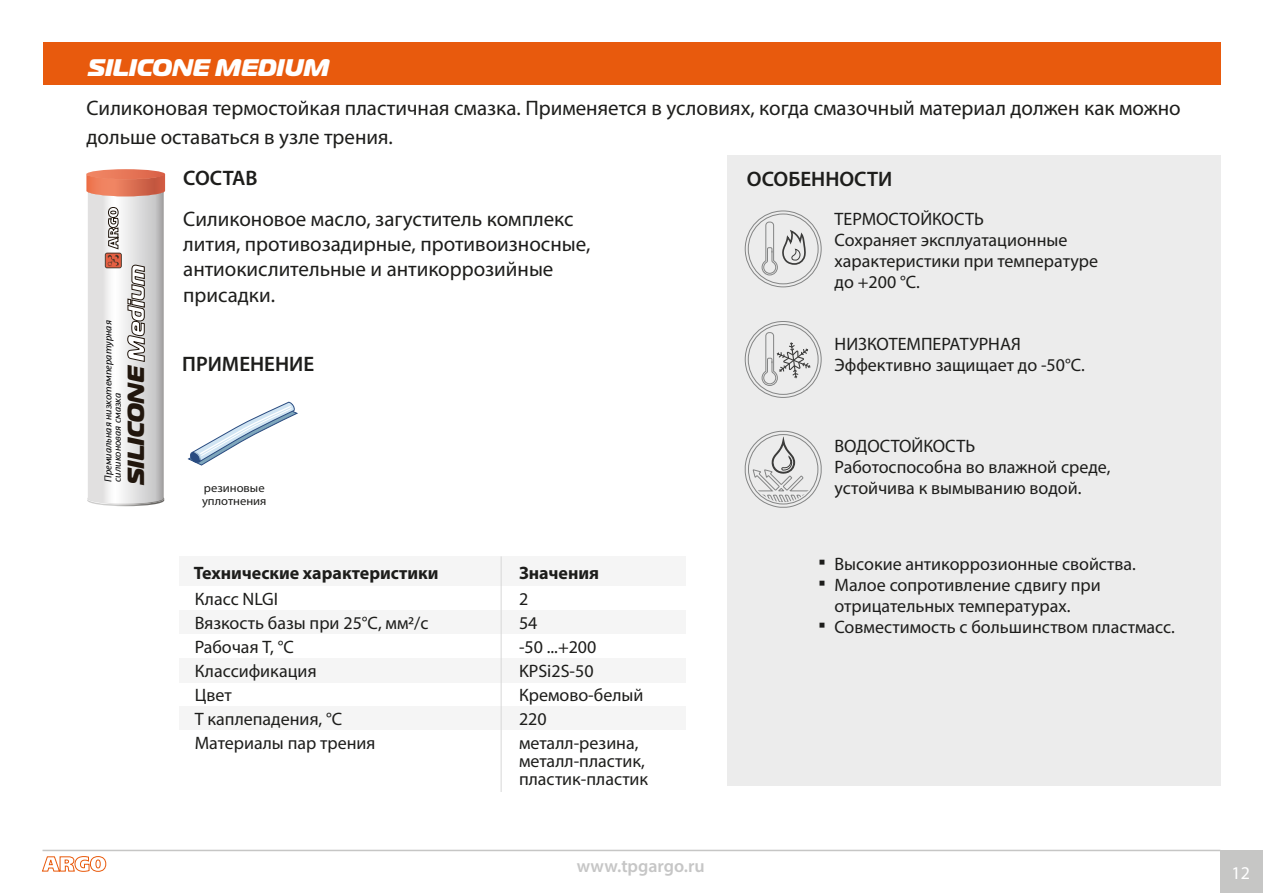
<style>
.page{position:relative;width:1263px;height:893px;background:#fff}
.page>*{position:absolute;margin:0;border:0;box-sizing:border-box;transform-origin:0 0}
.t1{font:italic 800 24px "Magistral";color:#fff}
.t2{font:italic 800 23.4px "Magistral";color:#21160d}
.t3{font:21px/25.2px "Myriad Pro";color:#1d1d1b}
.t4{font:600 21px "Myriad Pro";color:#1d1d1b}
.t5{font:18px/24px "Myriad Pro";color:#1d1d1b}
.t6{font:700 18px "Myriad Pro";color:#1d1d1b}
.t7{font:600 18px "Myriad Pro";color:#c6c6c6}
.t8{font:18px "Myriad Pro";color:#fff}
.t9{font:12px/13.5px "Myriad Pro";color:#1d1d1b;scale:1.05 1}
.t10{font:italic 10.2px/9.3px "Seravek";color:#050506}
.s1{color:#fff}
.s2{font-family:"Koz Go Pr 6 N"}
</style>
<div class="page">
<div style="left:43px;top:42px;width:1177px;height:43px;background:#e85a0d"></div>
<hr style="left:43px;top:850px;width:1177px;height:1px;background:#c6c6c5">
<svg style="left:41px;top:856px;width:66px;height:16px"></svg>
<div style="left:1220px;top:850px;width:43px;height:43px;background:#c6c6c5"></div>
<svg style="left:86px;top:169px;width:79px;height:337px"></svg>
<div style="left:727px;top:155px;width:493px;height:630px;background:#ececec"></div>
<div style="left:180px;top:706px;width:506px;height:24px;background:#f5f5f5"></div>
<div style="left:180px;top:610px;width:506px;height:24px;background:#f5f5f5"></div>
<div style="left:180px;top:658px;width:506px;height:24px;background:#f5f5f5"></div>
<div style="left:180px;top:556px;width:506px;height:30px;background:#f5f5f5"></div>
<hr style="left:501px;top:556px;width:1px;height:236px;background:#d9d9d9">
<svg style="left:745px;top:431px;width:77px;height:77px"></svg>
<div style="left:745px;top:211px;width:76px;height:76px;border:1px solid #848585;border-radius:50%"></div>
<div style="left:748px;top:214px;width:70px;height:70px;border:1px solid #848585;border-radius:50%"></div>
<svg style="left:761px;top:221px;width:46px;height:55px"></svg>
<div style="left:745px;top:321px;width:76px;height:77px;border:1px solid #848585;border-radius:50%"></div>
<div style="left:748px;top:324px;width:70px;height:71px;border:1px solid #848585;border-radius:50%"></div>
<svg style="left:761px;top:332px;width:49px;height:54px"></svg>
<svg style="left:187px;top:401px;width:111px;height:65px"></svg>
<h1 class="t1" style="left:88px;top:51px;width:242px">SILICONE MEDIUM</h1>
<p class="t3" style="left:86px;top:94px;width:1096px;line-height:28.2px">Силиконовая термостойкая пластичная смазка. Применяется в условиях, когда смазочный материал должен как можно дольше оставаться в узле трения.</p>
<p class="t2" style="left:121px;top:485px;width:222px;rotate:-90deg">SILICONE <span class="s1">Medium</span></p>
<p class="t10" style="left:103px;top:482px;width:163px;rotate:-90deg">Премиальная низкотемпературная силиконовая смазка</p>
<p class="t4" style="left:183px;top:164px;width:76px">СОСТАВ</p>
<p class="t3" style="left:183px;top:206px;width:409px">Силиконовое масло, загуститель комплекс лития, противозадирные, противоизносные, антиокислительные и антикоррозийные присадки.</p>
<p class="t4" style="left:182px;top:351px;width:133px">ПРИМЕНЕНИЕ</p>
<p class="t9" style="left:202px;top:481px;width:63px">резиновые уплотнения</p>
<p class="t4" style="left:747px;top:166px;width:147px">ОСОБЕННОСТИ</p>
<p class="t5" style="left:835px;top:208px;width:265px;line-height:21px">ТЕРМОСТОЙКОСТЬ<br>Сохраняет эксплуатационные характеристики при температуре до +200 °C.</p>
<p class="t5" style="left:835px;top:333px;width:252px;line-height:21px">НИЗКОТЕМПЕРАТУРНАЯ<br>Эффективно защищает до -50°С.</p>
<p class="t5" style="left:835px;top:435px;width:278px;line-height:21px">ВОДОСТОЙКОСТЬ<br>Работоспособна во влажной среде, устойчива к вымыванию водой.</p>
<p class="t6" style="left:194px;top:561px;width:246px">Технические характеристики</p>
<p class="t6" style="left:519px;top:561px;width:82px">Значения</p>
<p class="t5" style="left:813px;top:551px;width:324px"><span class="s2">▪</span> Высокие антикоррозионные свойства.</p>
<p class="t5" style="left:813px;top:572px;width:289px"><span class="s2">▪</span> Малое сопротивление сдвигу при</p>
<p class="t5" style="left:813px;top:614px;width:363px"><span class="s2">▪</span> Совместимость с большинством пластмасс.</p>
<p class="t5" style="left:195px;top:586px;width:235px">Класс NLGI<br>Вязкость базы при 25°С, мм2/с<br>Рабочая Т, °С<br>Классификация<br>Цвет<br>Т каплепадения, °С<br>Материалы пар трения</p>
<p class="t5" style="left:519px;top:586px;width:126px">2<br>54<br>-50 ...+200<br>KPSi2S-50<br>Кремово-белый<br>220 металл-резина,</p>
<p class="t5" style="left:519px;top:751px;width:131px;line-height:18px">металл-пластик, пластик-пластик</p>
<p class="t5" style="left:834px;top:593px;width:238px">отрицательных температурах.</p>
<p class="t7" style="left:577px;top:854px;width:129px">www.tpgargo.ru</p>
<p class="t8" style="left:1231px;top:862px;width:20px"><sup>2</sup>1 2</p>
</div>
